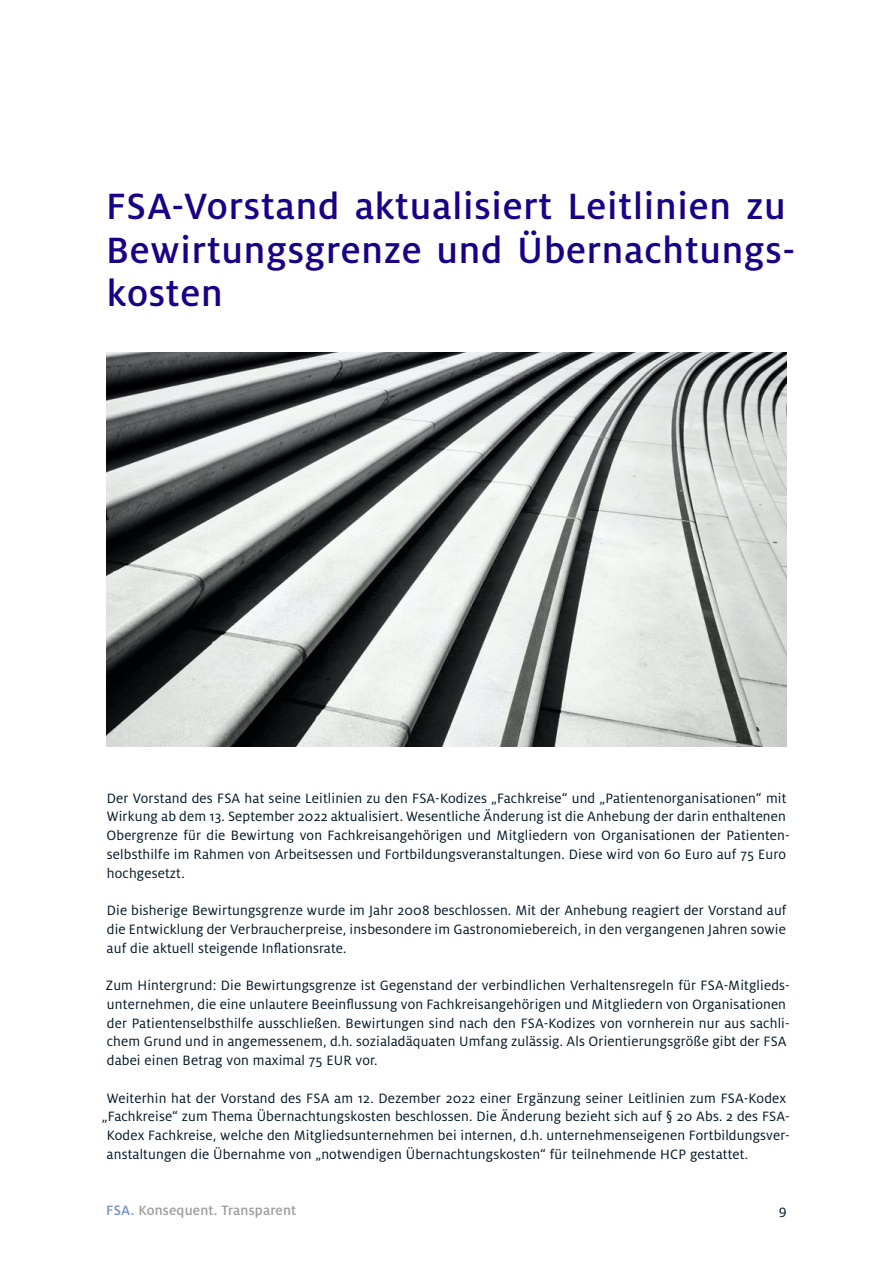
<style>
.page{position:relative;width:893px;height:1263px;background:#fff}
.page>*{position:absolute;margin:0;border:0;box-sizing:border-box;transform-origin:0 0}
.t1{font:500 40.5px/43.5px "Milo Pro";letter-spacing:.02em;color:#190087}
.t2{font:15px/18.8px "Milo Pro";letter-spacing:.01em;color:#001725}
.t3{font:500 15px "Milo Pro";letter-spacing:.01em;color:#9d9d9c}
.s1{color:#748fc9}
</style>
<div class="page">
<img style="left:106px;top:353px;width:681px;height:393px">
<h1 class="t1" style="left:106px;top:185px;width:691px">FSA-Vorstand aktualisiert Leitlinien zu<br>Bewirtungsgrenze und Übernachtungs&shy;kosten</h1>
<p class="t2" style="left:106px;top:789px;width:685px">Der Vorstand des FSA hat seine Leitlinien zu den FSA-Kodizes „Fachkreise“ und „Patientenorganisationen“ mit Wirkung ab dem 13. September 2022 aktualisiert. Wesentliche Änderung ist die Anhebung der darin enthaltenen Obergrenze für die Bewirtung von Fachkreisangehörigen und Mitgliedern von Organisationen der Patienten&shy;selbsthilfe im Rahmen von Arbeitsessen und Fortbildungsveranstaltungen. Diese wird von 60 Euro auf 75 Euro hochgesetzt.</p>
<p class="t2" style="left:107px;top:901px;width:681px;text-align:justify">Die bisherige Bewirtungsgrenze wurde im Jahr 2008 beschlossen. Mit der Anhebung reagiert der Vorstand auf die Entwicklung der Verbraucherpreise, insbesondere im Gastronomiebereich, in den vergangenen Jahren sowie auf die aktuell steigende Inflationsrate.</p>
<p class="t2" style="left:106px;top:976px;width:685px">Zum Hintergrund: Die Bewirtungsgrenze ist Gegenstand der verbindlichen Verhaltensregeln für FSA-Mitglieds&shy;unternehmen, die eine unlautere Beeinflussung von Fachkreisangehörigen und Mitgliedern von Organisationen der Patientenselbsthilfe ausschließen. Bewirtungen sind nach den FSA-Kodizes von vornherein nur aus sachli&shy;chem Grund und in angemessenem, d.h. sozialadäquaten Umfang zulässig. Als Orientierungsgröße gibt der FSA dabei einen Betrag von maximal 75 EUR vor.</p>
<p class="t2" style="left:107px;top:1089px;width:681px">Weiterhin hat der Vorstand des FSA am 12. Dezember 2022 einer Ergänzung seiner Leitlinien zum FSA-Kodex</p>
<p class="t2" style="left:102px;top:1107px;width:689px">„Fachkreise“ zum Thema Übernachtungskosten beschlossen. Die Änderung bezieht sich auf § 20 Abs. 2 des FSA-</p>
<p class="t2" style="left:107px;top:1126px;width:684px">Kodex Fachkreise, welche den Mitgliedsunternehmen bei internen, d.h. unternehmenseigenen Fortbildungsver-</p>
<p class="t2" style="left:107px;top:1145px;width:643px">anstaltungen die Übernahme von „notwendigen Übernachtungskosten“ für teilnehmende HCP gestattet.</p>
<p class="t3" style="left:106px;top:1202px;width:192px"><span class="s1">FSA.</span> Konsequent. Transparent</p>
<p class="t2" style="left:779px;top:1201px;width:9px">9</p>
</div>
